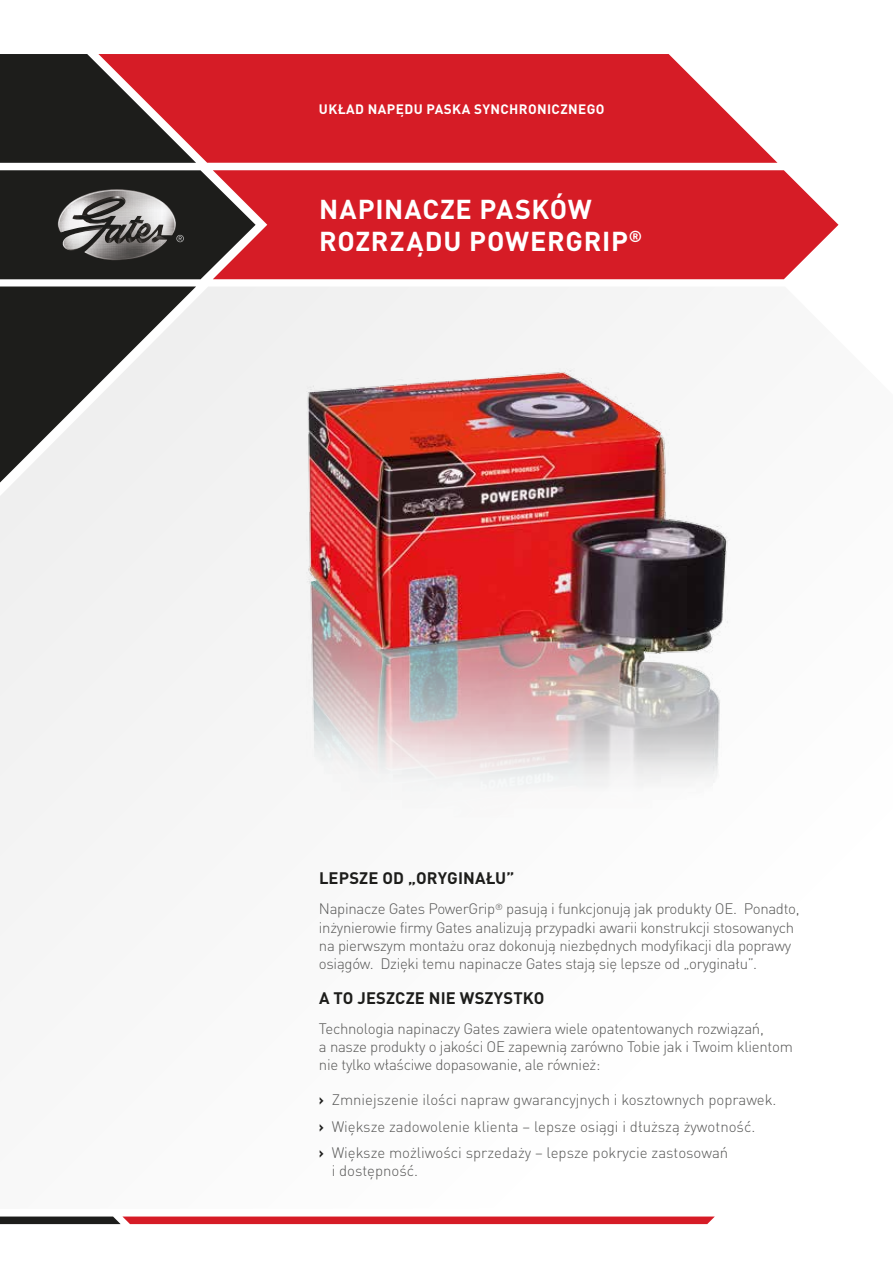
<style>
.page{position:relative;width:893px;height:1263px;background:#fff}
.page>*{position:absolute;margin:0;border:0;box-sizing:border-box;transform-origin:0 0}
.t1{font:700 27px/32.4px "DIN Pro";letter-spacing:.025em;color:#fff}
.t2{font:700 16.5px "DIN Pro";letter-spacing:.01em;color:#1d1d1b}
.t3{font:300 15px/18px "DIN Pro";letter-spacing:-.02em;color:#575756}
.t4{font:300 15px/26.5px "DIN Pro";color:#575756}
.t5{font:700 13.5px "DIN Pro";letter-spacing:.03em;color:#fff}
.s1{font-weight:700;color:#1d1d1b}
</style>
<div class="page">
<div style="left:256px;top:170px;width:582px;height:109px;background:#d61c26"></div>
<svg style="left:0;top:170px;width:256px;height:109px"></svg>
<svg style="left:196px;top:54px;width:581px;height:109px;fill:#d61c26"></svg>
<svg style="left:0;top:54px;width:196px;height:109px"></svg>
<svg style="left:0;top:286px;width:649px;height:650px;fill:#f3f3f3"></svg>
<svg style="left:0;top:1216px;width:715px;height:8px"></svg>
<img style="left:289px;top:351px;width:441px;height:553px">
<p class="t5" style="left:319px;top:97px;width:287px">UKŁAD NAPĘDU PASKA SYNCHRONICZNEGO</p>
<h1 class="t1" style="left:319px;top:190px;width:324px">NAPINACZE PASKÓW<br>ROZRZĄDU POWERGRIP<sup>®</sup></h1>
<p class="t2" style="left:319px;top:864px;width:197px">LEPSZE OD „ORYGINAŁU”</p>
<p class="t3" style="left:319px;top:899px;width:482px">Napinacze Gates PowerGrip<sup>®</sup> pasują i funkcjonują jak produkty OE. Ponadto, inżynierowie firmy Gates analizują przypadki awarii konstrukcji stosowanych na pierwszym montażu oraz dokonują niezbędnych modyfikacji dla poprawy osiągów. Dzięki temu napinacze Gates stają się lepsze od „oryginału”.</p>
<p class="t2" style="left:319px;top:984px;width:227px">A TO JESZCZE NIE WSZYSTKO</p>
<p class="t3" style="left:319px;top:1018px;width:475px">Technologia napinaczy Gates zawiera wiele opatentowanych rozwiązań,<br>a nasze produkty o jakości OE zapewnią zarówno Tobie jak i Twoim klientom nie tylko właściwe dopasowanie, ale również:</p>
<p class="t4" style="left:319px;top:1085px;width:459px"><span class="s1">›</span> Zmniejszenie ilości napraw gwarancyjnych i kosztownych poprawek. <span class="s1">›</span> Większe zadowolenie klienta – lepsze osiągi i dłuższą żywotność.<br><span class="s1">›</span> Większe możliwości sprzedaży – lepsze pokrycie zastosowań</p>
<p class="t4" style="left:332px;top:1156px;width:88px">i dostępność.</p>
</div>
